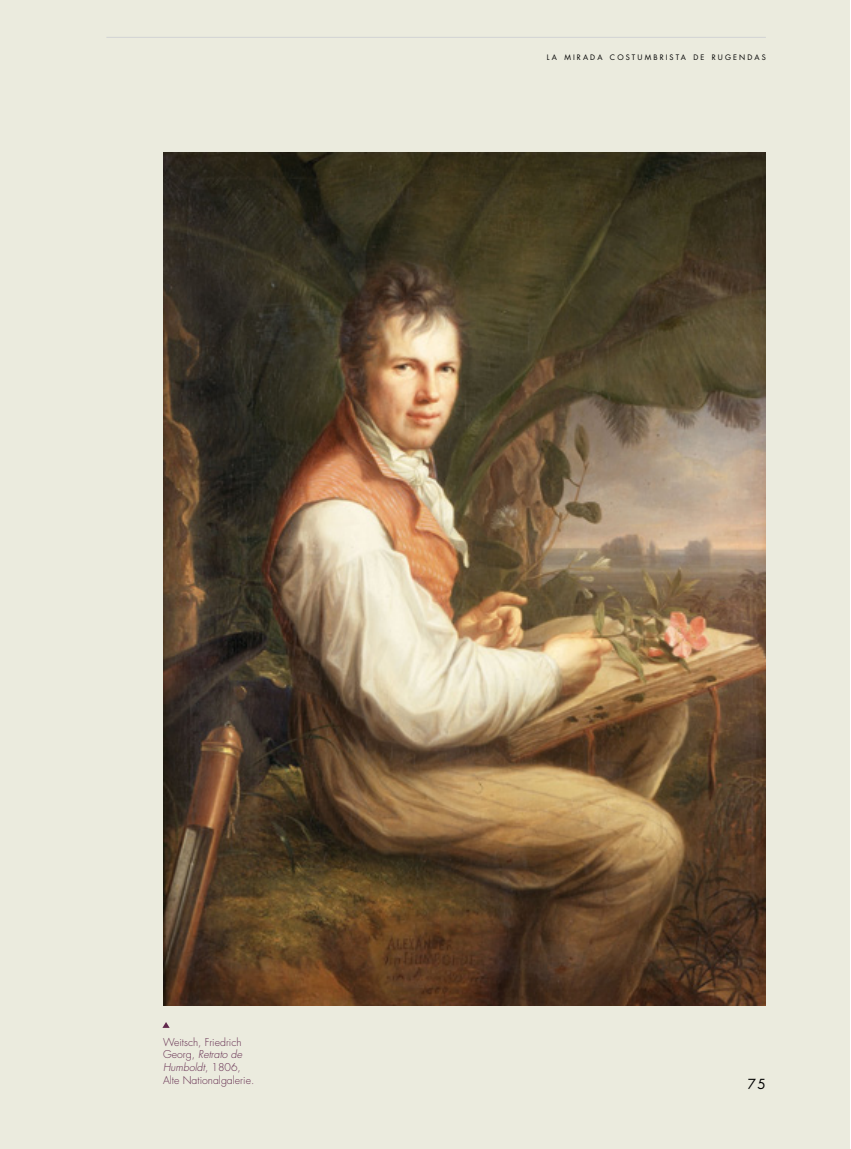
<style>
.page{position:relative;width:851px;height:1149px;background:#fff}
.page>*{position:absolute;margin:0;border:0;box-sizing:border-box;transform-origin:0 0}
.t1{font:13.5px "Futura Std";color:#000}
.t2{font:300 10.5px/12.6px "Futura Std";color:#61284c}
.t3{font:7.35px "Futura Std";letter-spacing:.285em;color:#000}
.s1{font-style:italic}
</style>
<div class="page">
<div style="left:0;top:1px;width:849px;height:1147px;background:#ebebde"></div>
<hr style="left:106px;top:37px;width:659px;height:1px;background:#d1d3d4">
<img style="left:163px;top:153px;width:602px;height:852px">
<svg style="left:163px;top:1022px;width:6px;height:5px"></svg>
<p class="t3" style="left:547px;top:53px;width:220px">LA MIRADA COSTUMBRISTA DE RUGENDAS</p>
<p class="t2" style="left:163px;top:1035px;width:93px">Weitsch, Friedrich<br>Georg, <span class="s1">Retrato de<br>Humboldt</span>, 1806,<br>Alte Nationalgalerie.</p>
<p class="t1" style="left:747px;top:1075px;width:19px">75</p>
</div>
